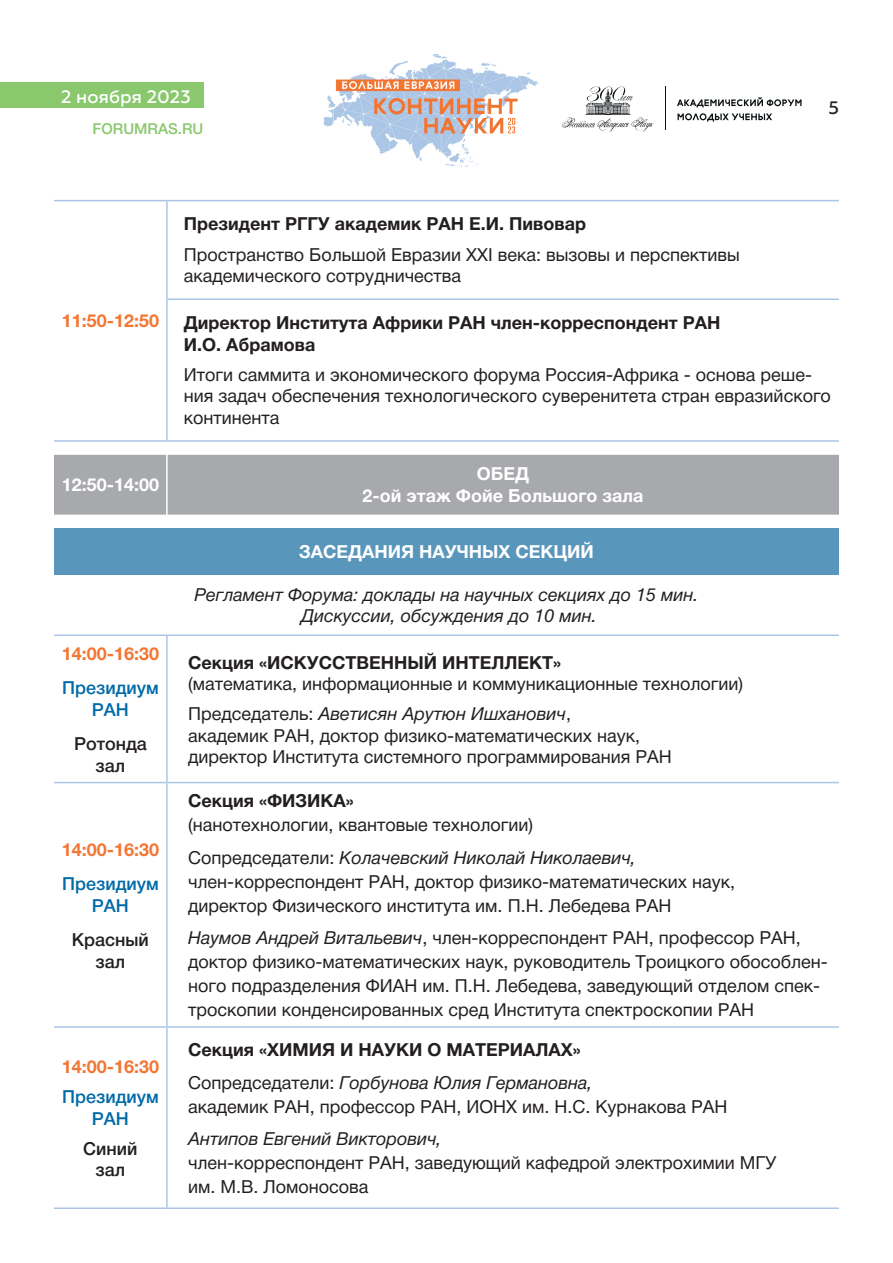
<style>
.page{position:relative;width:893px;height:1263px;background:#fff}
.page>*{position:absolute;margin:0;border:0;box-sizing:border-box;transform-origin:0 0}
.t1{font:18px/24px "Helvetica Neue Cyr";color:#231f20}
.t2{font:700 18px/21.6px "Helvetica Neue Cyr";color:#231f20}
.t3{font:italic 18px/21.6px "Helvetica Neue Cyr";color:#231f20;text-align:center}
.t4{font:700 18px/21.6px "Helvetica Neue Cyr";color:#fff;text-align:center}
.t5{font:700 18px "Helvetica Neue Cyr";color:#f37633}
.t6{font:500 18px/21.6px "Helvetica Neue Cyr";color:#006aa8;text-align:center}
.t7{font:500 18px/21.6px "Helvetica Neue Cyr";color:#231f20;text-align:center}
.t8{font:500 18px "Geometria";color:#fff}
.t9{font:500 18px "Geometria";color:#231f20}
.t10{font:500 15px "Helvetica Neue Cyr";color:#89c86d}
.s1{font-style:italic}
.s2{font-weight:400}
.s3{font-weight:400;font-style:italic}
</style>
<div class="page">
<img style="left:323px;top:54px;width:216px;height:114px">
<svg style="left:677px;top:97px;width:124px;height:10px"></svg>
<svg style="left:678px;top:113px;width:94px;height:9px"></svg>
<svg style="left:562px;top:86px;width:91px;height:46px"></svg>
<hr style="left:665px;top:86px;width:1px;height:44px;background:#0d1214">
<div style="left:0;top:82px;width:203px;height:26px;background:#89c86d"></div>
<div style="left:54px;top:455px;width:785px;height:60px;background:#a8a9ad"></div>
<div style="left:54px;top:528px;width:785px;height:47px;background:#5996bc"></div>
<hr style="left:54px;top:634px;width:113px;height:2px;background:#acc5e6">
<hr style="left:167px;top:634px;width:672px;height:2px;background:#acc5e6">
<hr style="left:166px;top:636px;width:2px;height:146px;background:#acc5e6">
<hr style="left:54px;top:782px;width:113px;height:1px;background:#acc5e6">
<hr style="left:167px;top:782px;width:672px;height:1px;background:#acc5e6">
<hr style="left:166px;top:783px;width:2px;height:243px;background:#acc5e6">
<hr style="left:54px;top:1026px;width:113px;height:2px;background:#acc5e6">
<hr style="left:167px;top:1026px;width:672px;height:2px;background:#acc5e6">
<hr style="left:166px;top:1028px;width:2px;height:179px;background:#acc5e6">
<hr style="left:54px;top:1207px;width:113px;height:2px;background:#acc5e6">
<hr style="left:167px;top:1207px;width:672px;height:2px;background:#acc5e6">
<hr style="left:166px;top:455px;width:2px;height:60px;background:#fff">
<hr style="left:54px;top:200px;width:113px;height:1px;background:#acc5e6">
<hr style="left:166px;top:201px;width:2px;height:97px;background:#acc5e6">
<hr style="left:166px;top:300px;width:2px;height:140px;background:#acc5e6">
<hr style="left:167px;top:200px;width:672px;height:1px;background:#acc5e6">
<hr style="left:166px;top:298px;width:673px;height:2px;background:#acc5e6">
<hr style="left:54px;top:440px;width:113px;height:2px;background:#acc5e6">
<hr style="left:167px;top:440px;width:672px;height:2px;background:#acc5e6">
<p class="t8" style="left:61px;top:86px;width:131px">2 ноября 2023</p>
<p class="t10" style="left:93px;top:121px;width:112px">FORUMRAS.RU</p>
<p class="t9" style="left:828px;top:97px;width:12px">5</p>
<p class="t5" style="left:62px;top:311px;width:99px">11:50-12:50</p>
<p class="t2" style="left:184px;top:213px;width:404px">Президент РГГУ академик РАН Е.И. Пивовар</p>
<p class="t1" style="left:184px;top:244px;width:558px;line-height:21.6px">Пространство Большой Евразии XXI века: вызовы и перспективы академического сотрудничества</p>
<p class="t2" style="left:184px;top:312px;width:538px">Директор Института Африки РАН член-корреспондент РАН<br>И.О. Абрамова</p>
<p class="t1" style="left:184px;top:364px;width:648px;line-height:21.6px">Итоги саммита и экономического форума Россия-Африка - основа реше&shy;ния задач обеспечения технологического суверенитета стран евразийского континента</p>
<p class="t4" style="left:62px;top:474px;width:99px">12:50-14:00</p>
<p class="t4" style="left:362px;top:463px;width:283px">ОБЕД<br>2-ой этаж Фойе Большого зала</p>
<p class="t4" style="left:299px;top:541px;width:296px">ЗАСЕДАНИЯ НАУЧНЫХ СЕКЦИЙ</p>
<p class="t3" style="left:194px;top:584px;width:506px">Регламент Форума: доклады на научных секциях до 15 мин.<br>Дискуссии, обсуждения до 10 мин.</p>
<p class="t5" style="left:62px;top:644px;width:99px">14:00-16:30</p>
<p class="t6" style="left:62px;top:677px;width:98px">Президиум<br>РАН</p>
<p class="t7" style="left:74px;top:733px;width:74px">Ротонда зал</p>
<p class="t2" style="left:188px;top:651px;width:374px">Секция «ИСКУССТВЕННЫЙ ИНТЕЛЛЕКТ»</p>
<p class="t1" style="left:188px;top:669px;width:556px;line-height:30.2px">(математика, информационные и коммуникационные технологии)<br>Председатель: <span class="s1">Аветисян Арутюн Ишханович</span>,</p>
<p class="t1" style="left:188px;top:725px;width:485px;line-height:21.6px">академик РАН, доктор физико-математических наук, директор Института системного программирования РАН</p>
<p class="t5" style="left:62px;top:840px;width:99px">14:00-16:30</p>
<p class="t6" style="left:62px;top:873px;width:98px">Президиум<br>РАН</p>
<p class="t7" style="left:72px;top:929px;width:79px">Красный зал</p>
<p class="t5" style="left:62px;top:1057px;width:99px">14:00-16:30</p>
<p class="t6" style="left:62px;top:1086px;width:98px">Президиум<br>РАН</p>
<p class="t7" style="left:83px;top:1138px;width:56px">Синий зал</p>
<p class="t2" style="left:188px;top:790px;width:167px">Секция «ФИЗИКА»</p>
<p class="t1" style="left:188px;top:809px;width:449px;line-height:32.5px">(нанотехнологии, квантовые технологии)<br>Cопредседатели: <span class="s1">Колачевский Николай Николаевич,</span></p>
<p class="t1" style="left:188px;top:870px;width:548px">член-корреспондент РАН, доктор физико-математических наук, директор Физического института им. П.Н. Лебедева РАН</p>
<p class="t1" style="left:188px;top:926px;width:641px"><span class="s1">Наумов Андрей Витальевич</span>, член-корреспондент РАН, профессор РАН, доктор физико-математических наук, руководитель Троицкого обособлен&shy;ного подразделения ФИАН им. П.Н. Лебедева, заведующий отделом спек&shy;троскопии конденсированных сред Института спектроскопии РАН</p>
<p class="t2" style="left:188px;top:1034px;width:406px;line-height:32.5px">Секция «ХИМИЯ И НАУКИ О МАТЕРИАЛАХ»<br><span class="s2">Cопредседатели:</span> <span class="s3">Горбунова Юлия Германовна,</span></p>
<p class="t1" style="left:188px;top:1094px;width:541px">академик РАН, профессор РАН, ИОНХ им. Н.С. Курнакова РАН</p>
<p class="t3" style="left:188px;top:1128px;width:255px">Антипов Евгений Викторович,</p>
<p class="t1" style="left:188px;top:1151px;width:590px">член-корреспондент РАН, заведующий кафедрой электрохимии МГУ им. М.В. Ломоносова</p>
</div>
